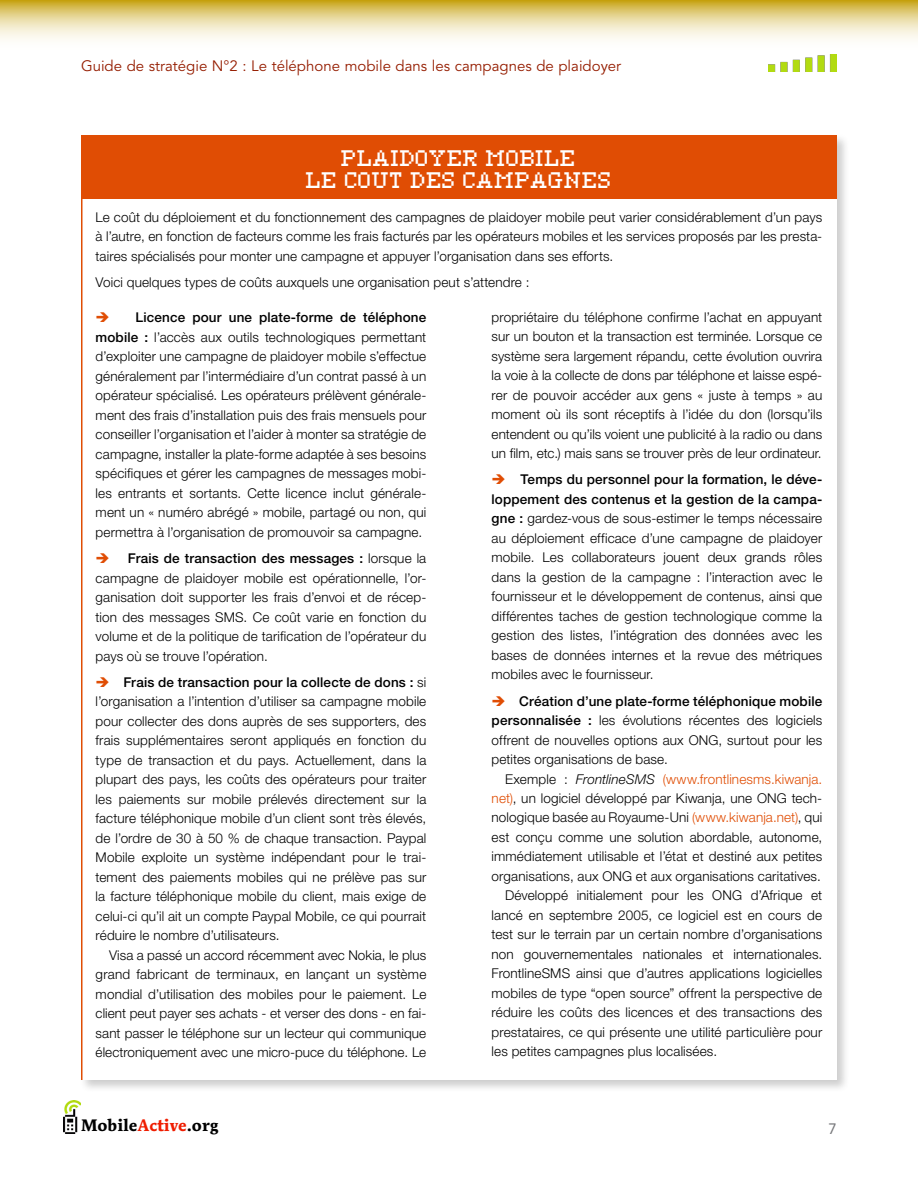
<style>
.page{position:relative;width:918px;height:1188px;background:#fff}
.page>*{position:absolute;margin:0;border:0;box-sizing:border-box;transform-origin:0 0}
.t1{font:18px/21.6px "Ceriph 0755";color:#fff;text-align:center}
.t2{font:700 16.5px "Mendoza Roman Std";color:#000}
.t3{font:15px "Avenir LT Std";color:#951d00}
.t4{font:15px "Avenir LT Std";color:#77787b}
.t5{font:300 13.5px/19.5px "Helvetica Neue LT Std";letter-spacing:.01em;color:#000;text-align:justify}
.t6{font:300 13.5px "Helvetica Neue LT Std";letter-spacing:.01em;color:#e04d04}
.s1{color:#e04d04}
.s2{font-weight:500}
.s3{color:#ef1d00}
.s4{color:#000}
.s5{font-style:italic;color:#000}
</style>
<div class="page">
<img style="left:768px;top:54px;width:69px;height:17px">
<img style="left:64px;top:1101px;width:17px;height:33px">
<svg style="left:0;top:0;width:918px;height:40px"></svg>
<div style="left:79px;top:133px;width:777px;height:966px;background:#000;opacity:.2"></div>
<div style="left:81px;top:135px;width:756px;height:945px;background:#fff;border:2px solid #fff"></div>
<div style="left:81px;top:135px;width:756px;height:63px;background:#e04d04"></div>
<hr style="left:81px;top:135px;width:1px;height:945px;background:#e04d04">
<p class="t3" style="left:81px;top:57px;width:542px">Guide de stratégie N°2 : Le téléphone mobile dans les campagnes de plaidoyer</p>
<h1 class="t1" style="left:306px;top:146px;width:307px">PLAIDOYER MOBILE<br>LE COUT DES CAMPAGNES</h1>
<p class="t5" style="left:96px;top:207px;width:728px">Le coût du déploiement et du fonctionnement des campagnes de plaidoyer mobile peut varier considérablement d’un pays à l’autre, en fonction de facteurs comme les frais facturés par les opérateurs mobiles et les services proposés par les presta&shy;taires spécialisés pour monter une campagne et appuyer l’organisation dans ses efforts.</p>
<p class="t5" style="left:96px;top:272px;width:435px">Voici quelques types de coûts auxquels une organisation peut s’attendre :</p>
<p class="t5" style="left:96px;top:308px;width:332px"><span class="s1">➔</span> <span class="s2">Licence pour une plate-forme de téléphone mobile :</span> l’accès aux outils technologiques permettant d’exploiter une campagne de plaidoyer mobile s’effectue généralement par l’intermédiaire d’un contrat passé à un opérateur spécialisé. Les opérateurs prélèvent générale&shy;ment des frais d’installation puis des frais mensuels pour conseiller l’organisation et l’aider à monter sa stratégie de campagne, installer la plate-forme adaptée à ses besoins spécifiques et gérer les campagnes de messages mobi&shy;les entrants et sortants. Cette licence inclut générale&shy;ment un « numéro abrégé » mobile, partagé ou non, qui permettra à l’organisation de promouvoir sa campagne.</p>
<p class="t5" style="left:96px;top:548px;width:332px"><span class="s1">➔</span> <span class="s2">Frais de transaction des messages :</span> lorsque la campagne de plaidoyer mobile est opérationnelle, l’or&shy;ganisation doit supporter les frais d’envoi et de récep&shy;tion des messages SMS. Ce coût varie en fonction du volume et de la politique de tarification de l’opérateur du pays où se trouve l’opération.</p>
<p class="t5" style="left:96px;top:672px;width:332px"><span class="s1">➔</span> <span class="s2">Frais de transaction pour la collecte de dons :</span> si l’organisation a l’intention d’utiliser sa campagne mobile pour collecter des dons auprès de ses supporters, des frais supplémentaires seront appliqués en fonction du type de transaction et du pays. Actuellement, dans la plupart des pays, les coûts des opérateurs pour traiter les paiements sur mobile prélevés directement sur la facture téléphonique mobile d’un client sont très élevés, de l’ordre de 30 à 50 % de chaque transaction. Paypal Mobile exploite un système indépendant pour le trai&shy;tement des paiements mobiles qui ne prélève pas sur la facture téléphonique mobile du client, mais exige de celui-ci qu’il ait un compte Paypal Mobile, ce qui pourrait réduire le nombre d’utilisateurs.</p>
<p class="t5" style="left:96px;top:945px;width:332px;text-indent:14px">Visa a passé un accord récemment avec Nokia, le plus grand fabricant de terminaux, en lançant un système mondial d’utilisation des mobiles pour le paiement. Le client peut payer ses achats - et verser des dons - en fai&shy;sant passer le téléphone sur un lecteur qui communique électroniquement avec une micro-puce du téléphone. Le</p>
<p class="t2" style="left:81px;top:1115px;width:139px">Mobile<span class="s3">Active</span>.org</p>
<p class="t5" style="left:492px;top:307px;width:332px">propriétaire du téléphone confirme l’achat en appuyant sur un bouton et la transaction est terminée. Lorsque ce système sera largement répandu, cette évolution ouvrira la voie à la collecte de dons par téléphone et laisse espé&shy;rer de pouvoir accéder aux gens « juste à temps » au moment où ils sont réceptifs à l’idée du don (lorsqu’ils entendent ou qu’ils voient une publicité à la radio ou dans un film, etc.) mais sans se trouver près de leur ordinateur.</p>
<p class="t5" style="left:492px;top:470px;width:332px"><span class="s1">➔</span> <span class="s2">Temps du personnel pour la formation, le déve&shy;loppement des contenus et la gestion de la campa&shy;gne :</span> gardez-vous de sous-estimer le temps nécessaire au déploiement efficace d’une campagne de plaidoyer mobile. Les collaborateurs jouent deux grands rôles dans la gestion de la campagne : l’interaction avec le fournisseur et le développement de contenus, ainsi que différentes taches de gestion technologique comme la gestion des listes, l’intégration des données avec les bases de données internes et la revue des métriques mobiles avec le fournisseur.</p>
<p class="t5" style="left:492px;top:691px;width:332px"><span class="s1">➔</span> <span class="s2">Création d’une plate-forme téléphonique mobile personnalisée :</span> les évolutions récentes des logiciels offrent de nouvelles options aux ONG, surtout pour les petites organisations de base.</p>
<p class="t6" style="left:505px;top:770px;width:319px"><span class="s4">Exemple :</span> <span class="s5">FrontlineSMS</span> (www.frontlinesms.kiwanja.</p>
<p class="t5" style="left:492px;top:788px;width:332px"><span class="s1">net)</span>, un logiciel développé par Kiwanja, une ONG tech-</p>
<p class="t5" style="left:492px;top:808px;width:332px">nologique basée au Royaume-Uni <span class="s1">(www.kiwanja.net)</span>, qui</p>
<p class="t5" style="left:492px;top:827px;width:332px">est conçu comme une solution abordable, autonome,</p>
<p class="t5" style="left:492px;top:847px;width:332px">immédiatement utilisable et l’état et destiné aux petites</p>
<p class="t5" style="left:492px;top:866px;width:331px">organisations, aux ONG et aux organisations caritatives.</p>
<p class="t5" style="left:505px;top:886px;width:319px">Développé initialement pour les ONG d’Afrique et</p>
<p class="t5" style="left:492px;top:905px;width:332px">lancé en septembre 2005, ce logiciel est en cours de</p>
<p class="t5" style="left:492px;top:925px;width:332px">test sur le terrain par un certain nombre d’organisations</p>
<p class="t5" style="left:492px;top:944px;width:332px">non gouvernementales nationales et internationales.</p>
<p class="t5" style="left:492px;top:964px;width:332px">FrontlineSMS ainsi que d’autres applications logicielles</p>
<p class="t5" style="left:492px;top:983px;width:332px">mobiles de type “open source” offrent la perspective de</p>
<p class="t5" style="left:492px;top:1003px;width:332px">réduire les coûts des licences et des transactions des</p>
<p class="t5" style="left:492px;top:1022px;width:332px">prestataires, ce qui présente une utilité particulière pour</p>
<p class="t5" style="left:492px;top:1042px;width:227px">les petites campagnes plus localisées.</p>
<p class="t4" style="left:829px;top:1120px;width:10px">7</p>
</div>
